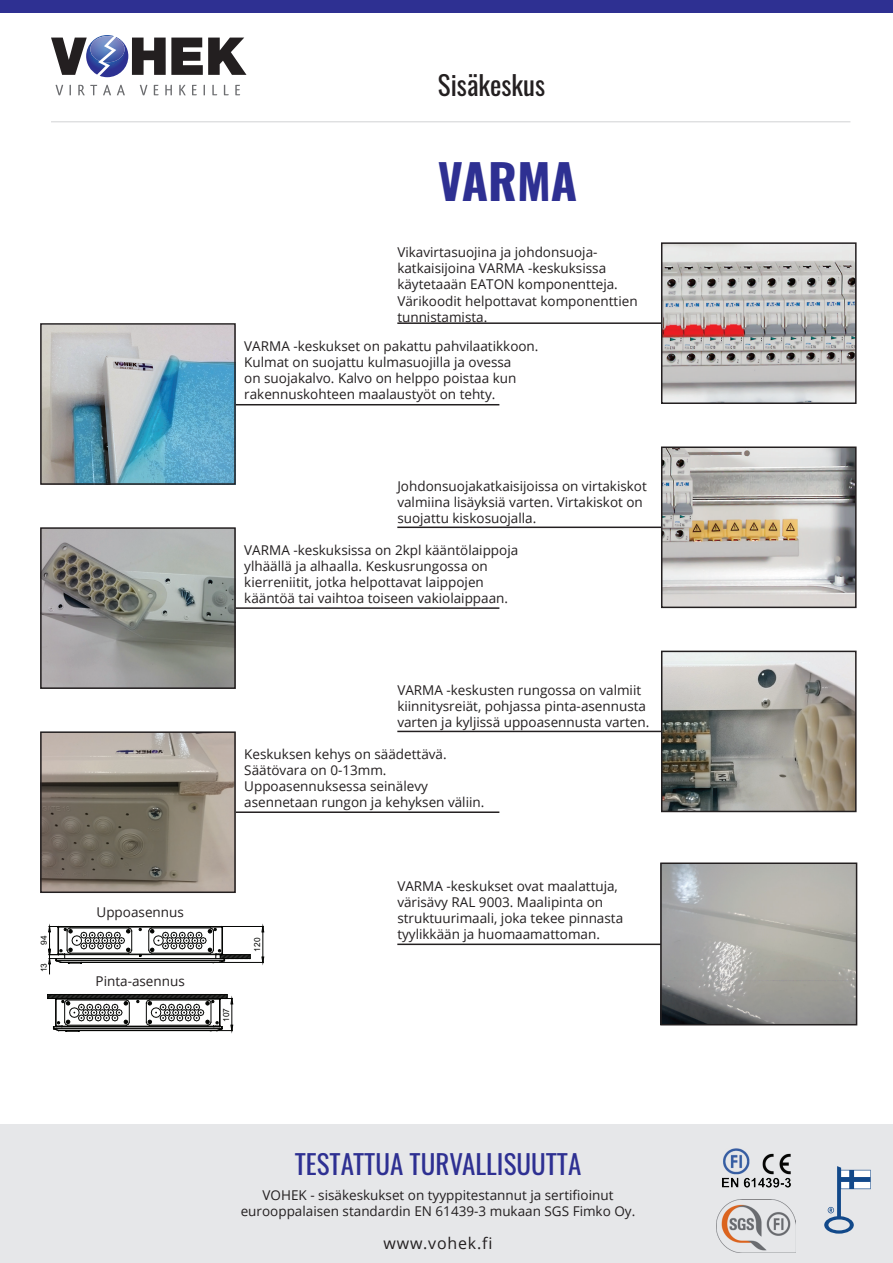
<style>
.page{position:relative;width:893px;height:1263px;background:#fff}
.page>*{position:absolute;margin:0;border:0;box-sizing:border-box;transform-origin:0 0}
.t1{font:700 48px "Oswald";color:#2e3092}
.t2{font:27px "Oswald";color:#2e3092}
.t3{font:27px "Oswald";color:#231f20}
.t4{font:15.9px "Open Sans";letter-spacing:.05em;color:#231f20}
.t5{font:13.5px/16.2px "Open Sans";color:#231f20}
.t6{font:8.4px "Arial";color:#040503}
</style>
<div class="page">
<div style="left:0;top:0;width:893px;height:13px;background:#2e3092"></div>
<svg style="left:56px;top:85px;width:184px;height:10px"></svg>
<svg style="left:51px;top:35px;width:196px;height:42px"></svg>
<img style="left:103px;top:38px;width:22px;height:24px">
<img style="left:90px;top:36px;width:23px;height:25px">
<hr style="left:51px;top:121px;width:799px;height:1px;background:#d1d2d4">
<img style="left:664px;top:449px;width:190px;height:156px">
<div style="left:661px;top:446px;width:196px;height:162px;border:2px solid #231f20"></div>
<img style="left:664px;top:245px;width:190px;height:156px">
<div style="left:661px;top:242px;width:196px;height:162px;border:2px solid #231f20"></div>
<img style="left:664px;top:654px;width:190px;height:155px">
<div style="left:661px;top:651px;width:196px;height:161px;border:2px solid #231f20"></div>
<img style="left:43px;top:326px;width:190px;height:156px">
<div style="left:40px;top:323px;width:196px;height:162px;border:2px solid #231f20"></div>
<img style="left:43px;top:530px;width:190px;height:156px">
<div style="left:40px;top:527px;width:196px;height:162px;border:2px solid #231f20"></div>
<img style="left:43px;top:734px;width:190px;height:156px">
<div style="left:40px;top:731px;width:196px;height:162px;border:2px solid #231f20"></div>
<hr style="left:236px;top:404px;width:263px;height:1px;background:#231f20">
<hr style="left:397px;top:526px;width:264px;height:2px;background:#231f20">
<hr style="left:397px;top:731px;width:264px;height:1px;background:#231f20">
<hr style="left:397px;top:322px;width:264px;height:2px;background:#231f20">
<hr style="left:236px;top:811px;width:263px;height:2px;background:#231f20">
<hr style="left:236px;top:607px;width:263px;height:2px;background:#231f20">
<img style="left:663px;top:865px;width:191px;height:157px">
<div style="left:660px;top:862px;width:197px;height:163px;border:2px solid #231f20"></div>
<hr style="left:397px;top:943px;width:264px;height:2px;background:#231f20">
<svg style="left:47px;top:994px;width:186px;height:38px"></svg>
<hr style="left:59px;top:927px;width:163px;height:1px;background:#040503">
<hr style="left:65px;top:954px;width:151px;height:1px;background:#040503">
<hr style="left:56px;top:958px;width:168px;height:1px;background:#040503">
<hr style="left:61px;top:962px;width:158px;height:1px;background:#040503">
<hr style="left:56px;top:960px;width:168px;height:1px;background:#040503">
<hr style="left:59px;top:926px;width:163px;height:1px;background:#040503">
<svg style="left:138px;top:927px;width:4px;height:4px"></svg>
<svg style="left:148px;top:927px;width:103px;height:35px"></svg>
<svg style="left:48px;top:926px;width:84px;height:48px"></svg>
<hr style="left:219px;top:962px;width:44px;height:1px;background:#040503">
<hr style="left:222px;top:926px;width:41px;height:1px;background:#040503">
<hr style="left:263px;top:927px;width:1px;height:34px;background:#040503">
<svg style="left:261px;top:956px;width:3px;height:7px"></svg>
<svg style="left:261px;top:926px;width:3px;height:7px"></svg>
<div style="left:0;top:1124px;width:893px;height:139px;background:#e6e7e9"></div>
<svg style="left:824px;top:1166px;width:47px;height:67px"></svg>
<img style="left:717px;top:1200px;width:79px;height:52px">
<img style="left:722px;top:1148px;width:69px;height:40px">
<p class="t6" style="left:38px;top:945px;width:11px;rotate:-90deg">94</p>
<p class="t6" style="left:38px;top:972px;width:11px;rotate:-90deg">13</p>
<p class="t5" style="left:97px;top:904px;width:89px">Uppoasennus</p>
<p class="t5" style="left:96px;top:972px;width:91px">Pinta-asennus</p>
<h2 class="t3" style="left:438px;top:61px;width:109px">Sisäkeskus</h2>
<h1 class="t1" style="left:438px;top:156px;width:141px">VARMA</h1>
<p class="t5" style="left:397px;top:244px;width:242px">Vikavirtasuojina ja johdonsuoja&shy;katkaisijoina VARMA -keskuksissa käytetaaän EATON komponentteja.<br>Värikoodit helpottavat komponenttien tunnistamista.</p>
<p class="t5" style="left:244px;top:337px;width:296px">VARMA -keskukset on pakattu pahvilaatikkoon.<br>Kulmat on suojattu kulmasuojilla ja ovessa<br>on suojakalvo. Kalvo on helppo poistaa kun rakennuskohteen maalaustyöt on tehty.</p>
<p class="t5" style="left:397px;top:477px;width:251px">Johdonsuojakatkaisijoissa on virtakiskot valmiina lisäyksiä varten. Virtakiskot on suojattu kiskosuojalla.</p>
<p class="t5" style="left:244px;top:541px;width:276px">VARMA -keskuksissa on 2kpl kääntölaippoja ylhäällä ja alhaalla. Keskusrungossa on kierreniitit, jotka helpottavat laippojen kääntöä tai vaihtoa toiseen vakiolaippaan.</p>
<p class="t5" style="left:397px;top:682px;width:253px">VARMA -keskusten rungossa on valmiit kiinnitysreiät, pohjassa pinta-asennusta varten ja kyljissä uppoasennusta varten.</p>
<p class="t5" style="left:244px;top:745px;width:242px">Keskuksen kehys on säädettävä.<br>Säätövara on 0-13mm.<br>Uppoasennuksessa seinälevy asennetaan rungon ja kehyksen väliin.</p>
<p class="t6" style="left:220px;top:1022px;width:15px;rotate:-90deg">107</p>
<p class="t6" style="left:251px;top:952px;width:15px;rotate:-90deg">120</p>
<p class="t5" style="left:397px;top:877px;width:227px">VARMA -keskukset ovat maalattuja, värisävy RAL 9003. Maalipinta on struktuurimaali, joka tekee pinnasta tyylikkään ja huomaamattoman.</p>
<h2 class="t2" style="left:295px;top:1139px;width:288px">TESTATTUA TURVALLISUUTTA</h2>
<p class="t5" style="left:241px;top:1186px;width:396px;text-align:center">VOHEK - sisäkeskukset on tyyppitestannut ja sertifioinut eurooppalaisen standardin EN 61439-3 mukaan SGS Fimko Oy.</p>
<p class="t4" style="left:384px;top:1233px;width:110px">www.vohek.fi</p>
</div>
